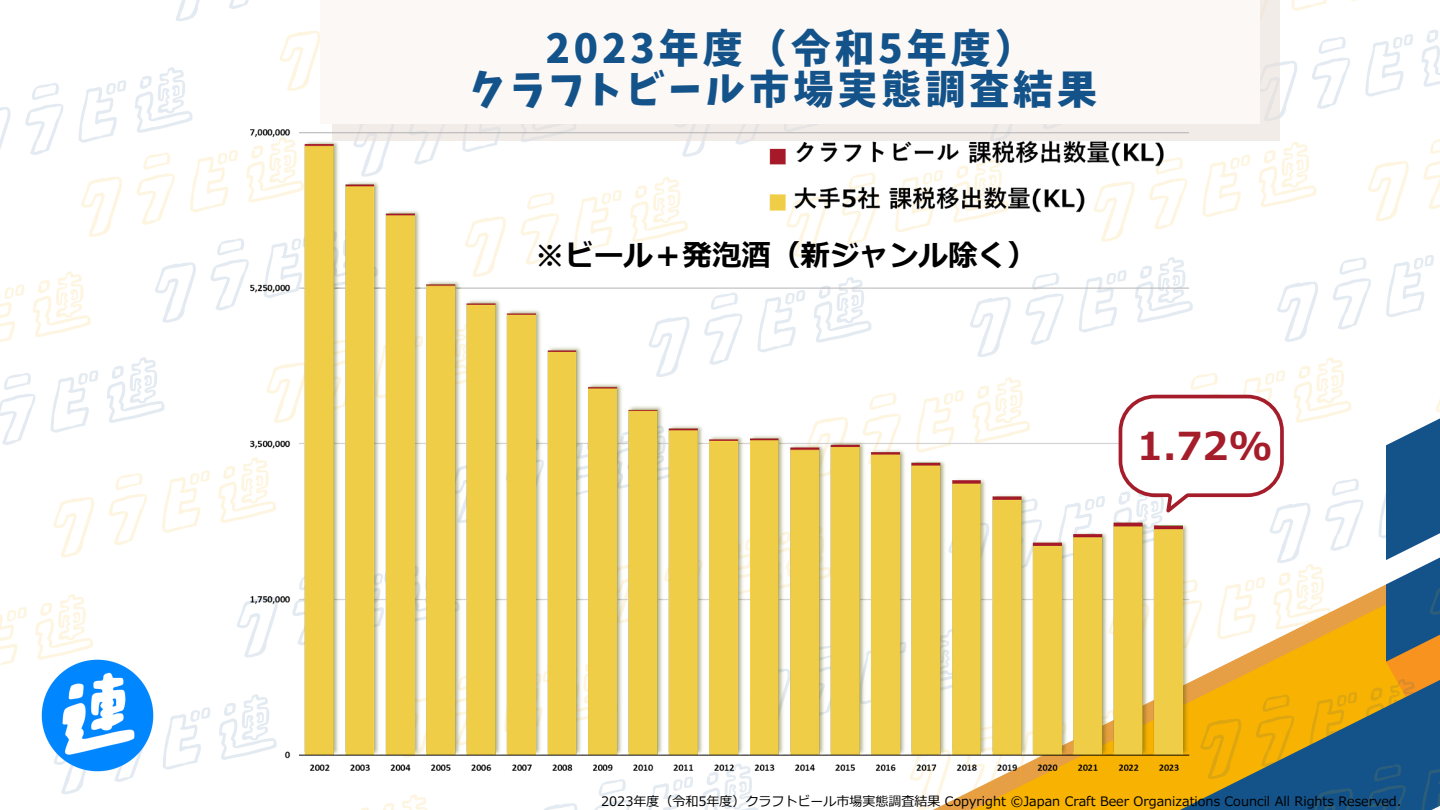
<style>
.page{position:relative;width:1440px;height:810px;background:#fff}
.page>*{position:absolute;margin:0;border:0;box-sizing:border-box;transform-origin:0 0}
.t1{font:40px/41.2px "Keifont";letter-spacing:.1em;color:#13538a;text-align:center}
.t2{font:700 38.5px "Meiryo";color:#a51d2a}
.t3{font:700 29.5px "Meiryo";color:#000}
.t4{font:13px "Meiryo";color:#000}
</style>
<div class="page">
<svg style="left:951px;top:121px;width:489px;height:689px"></svg>
<svg style="left:155px;top:262px;width:41px;height:61px"></svg>
<svg style="left:210px;top:240px;width:23px;height:71px"></svg>
<svg style="left:910px;top:777px;width:41px;height:33px"></svg>
<svg style="left:965px;top:777px;width:39px;height:21px"></svg>
<svg style="left:1019px;top:777px;width:48px;height:9px"></svg>
<svg style="left:81px;top:177px;width:41px;height:60px"></svg>
<svg style="left:137px;top:152px;width:38px;height:73px"></svg>
<svg style="left:190px;top:150px;width:43px;height:62px"></svg>
<svg style="left:0;top:107px;width:11px;height:42px"></svg>
<svg style="left:25px;top:83px;width:38px;height:72px"></svg>
<svg style="left:79px;top:80px;width:47px;height:63px"></svg>
<svg style="left:135px;top:67px;width:57px;height:66px"></svg>
<svg style="left:0;top:373px;width:35px;height:72px"></svg>
<svg style="left:51px;top:370px;width:47px;height:63px"></svg>
<svg style="left:107px;top:357px;width:57px;height:66px"></svg>
<svg style="left:53px;top:497px;width:41px;height:61px"></svg>
<svg style="left:109px;top:473px;width:38px;height:72px"></svg>
<svg style="left:162px;top:470px;width:48px;height:63px"></svg>
<svg style="left:218px;top:466px;width:15px;height:57px"></svg>
<svg style="left:544px;top:803px;width:33px;height:7px"></svg>
<svg style="left:594px;top:779px;width:36px;height:31px"></svg>
<svg style="left:648px;top:777px;width:45px;height:33px"></svg>
<svg style="left:702px;top:777px;width:57px;height:33px"></svg>
<svg style="left:0;top:284px;width:25px;height:58px"></svg>
<svg style="left:33px;top:271px;width:57px;height:66px"></svg>
<svg style="left:0;top:607px;width:27px;height:58px"></svg>
<svg style="left:35px;top:594px;width:58px;height:59px"></svg>
<svg style="left:402px;top:794px;width:25px;height:16px"></svg>
<svg style="left:383px;top:803px;width:11px;height:7px"></svg>
<svg style="left:361px;top:807px;width:8px;height:3px"></svg>
<svg style="left:61px;top:779px;width:23px;height:15px"></svg>
<svg style="left:114px;top:779px;width:14px;height:3px"></svg>
<svg style="left:163px;top:707px;width:48px;height:63px"></svg>
<svg style="left:219px;top:703px;width:14px;height:57px"></svg>
<svg style="left:280px;top:31px;width:40px;height:60px"></svg>
<svg style="left:176px;top:0;width:24px;height:21px"></svg>
<svg style="left:229px;top:0;width:20px;height:9px"></svg>
<svg style="left:1430px;top:584px;width:10px;height:60px"></svg>
<svg style="left:1435px;top:471px;width:5px;height:58px"></svg>
<svg style="left:1378px;top:476px;width:48px;height:63px;background:#396e9c"></svg>
<svg style="left:1202px;top:155px;width:48px;height:63px"></svg>
<svg style="left:1259px;top:142px;width:57px;height:65px"></svg>
<svg style="left:1436px;top:382px;width:4px;height:60px"></svg>
<svg style="left:1277px;top:282px;width:41px;height:60px"></svg>
<svg style="left:1332px;top:257px;width:39px;height:73px"></svg>
<svg style="left:1386px;top:255px;width:48px;height:63px"></svg>
<svg style="left:1279px;top:61px;width:18px;height:60px"></svg>
<svg style="left:1312px;top:37px;width:38px;height:72px"></svg>
<svg style="left:1421px;top:30px;width:19px;height:57px"></svg>
<svg style="left:1365px;top:34px;width:48px;height:63px"></svg>
<svg style="left:1368px;top:161px;width:41px;height:60px"></svg>
<svg style="left:1423px;top:136px;width:17px;height:73px"></svg>
<svg style="left:1291px;top:0;width:36px;height:11px"></svg>
<svg style="left:1312px;top:788px;width:41px;height:22px"></svg>
<svg style="left:1421px;top:769px;width:19px;height:41px"></svg>
<svg style="left:1367px;top:764px;width:39px;height:46px;background:#185586"></svg>
<svg style="left:1200px;top:719px;width:42px;height:60px;background:#f1af04"></svg>
<svg style="left:1256px;top:694px;width:38px;height:73px;background:#e1a80e"></svg>
<svg style="left:1309px;top:692px;width:48px;height:63px;background:#a58f32"></svg>
<svg style="left:1366px;top:679px;width:57px;height:66px;background:#62715c"></svg>
<div style="left:332px;top:0;width:947px;height:141px;background:linear-gradient(to bottom,#f2ece8,#efeae8)"></div>
<div style="left:321px;top:0;width:939px;height:123px;background:#fcf8f6"></div>
<img style="left:233px;top:123px;width:968px;height:654px">
<svg style="left:1057px;top:357px;width:306px;height:307px"></svg>
<img style="left:37px;top:653px;width:117px;height:126px">
<p class="t1" style="left:470px;top:28px;width:629px">2023年度（令和5年度）<br>クラフトビール市場実態調査結果</p>
<p class="t3" style="left:535px;top:234px;width:503px">※ビール＋発泡酒（新ジャンル除く）</p>
<p class="t2" style="left:1137px;top:420px;width:137px">1.72%</p>
<p class="t4" style="left:601px;top:792px;width:802px">2023年度（令和5年度）クラフトビール市場実態調査結果 Copyright ©Japan Craft Beer Organizations Council All Rights Reserved.</p>
</div>
